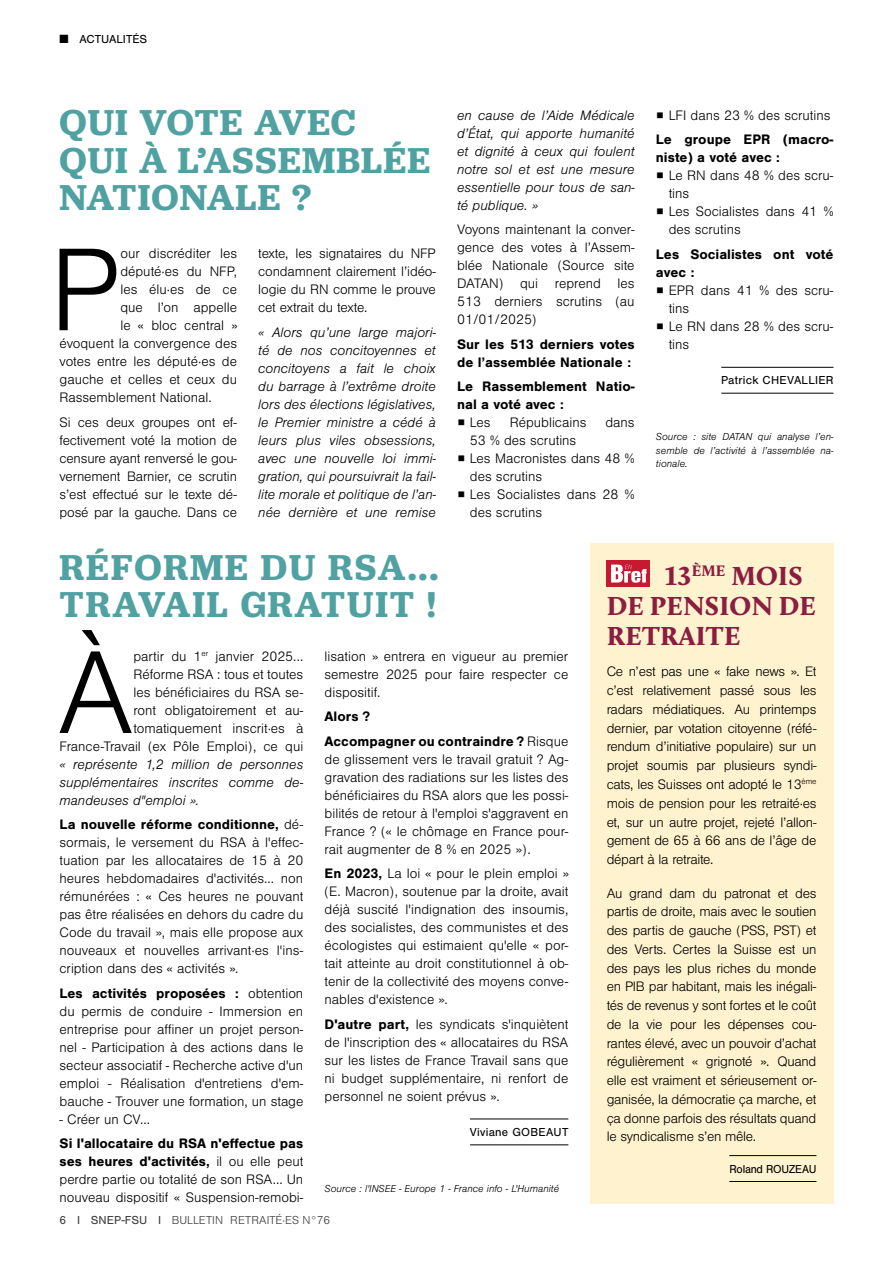
<style>
.page{position:relative;width:893px;height:1263px;background:#fff}
.page>*{position:absolute;margin:0;border:0;box-sizing:border-box;transform-origin:0 0}
.t1{font:300 122.25px "Nimbus San";color:#000}
.t2{font:600 37.5px/37.5px "Jubilat";letter-spacing:.03em;color:#50a1a1}
.t3{font:600 37.5px/37.5px "Jubilat";letter-spacing:.05em;color:#50a1a1}
.t4{font:900 27px/30px "Calluna";letter-spacing:.015em;color:#8a1e41}
.t5{font:300 14.25px/18px "Nimbus San";color:#000;text-align:justify}
.t6{font:italic 300 14.25px/18px "Nimbus San";color:#000;text-align:justify}
.t7{font:700 14.25px/18px "Nimbus San";color:#000}
.t8{font:300 12px "Nimbus San";color:#3c3c3b}
.t9{font:12px "Nimbus San";letter-spacing:.02em;color:#000}
.t10{font:12px "Nimbus San";letter-spacing:-.02em;color:#000;scale:.95 1}
.t11{font:12px "Nimbus San";color:#000}
.t12{font:italic 300 10.5px/13.5px "Nimbus San";color:#000;text-align:justify}
.s1{font-family:"Source Sans Pro";font-weight:200}
.s2{font-weight:700}
.s3{font-weight:300}
.s4{font-weight:400}
</style>
<div class="page">
<hr style="left:721px;top:367px;width:112px;height:1px;background:#000">
<hr style="left:721px;top:393px;width:112px;height:1px;background:#000">
<hr style="left:470px;top:1119px;width:98px;height:1px;background:#000">
<hr style="left:470px;top:1144px;width:98px;height:1px;background:#000">
<div style="left:590px;top:543px;width:243px;height:660px;background:#fff2ce"></div>
<div style="left:607px;top:560px;width:43px;height:27px;background:#c61a32"></div>
<svg style="left:611px;top:565px;width:36px;height:18px"></svg>
<hr style="left:729px;top:1155px;width:87px;height:1px;background:#000">
<hr style="left:729px;top:1181px;width:87px;height:1px;background:#000">
<p class="t11" style="left:60px;top:33px;width:89px">■ ACTUALITÉS</p>
<h2 class="t2" style="left:60px;top:104px;width:373px">QUI VOTE AVEC<br>QUI À L’ASSEMBLÉE<br>NATIONALE ?</h2>
<h1 class="t1" style="left:50px;top:226px;width:72px">P</h1>
<p class="t5" style="left:120px;top:245px;width:118px">our discréditer les</p>
<p class="t5" style="left:258px;top:245px;width:179px">texte, les signataires du NFP condamnent clairement l’idéo&shy;logie du RN comme le prouve cet extrait du texte.</p>
<p class="t6" style="left:258px;top:323px;width:179px">« Alors qu’une large majori&shy;té de nos concitoyennes et concitoyens a fait le choix du barrage à l’extrême droite lors des élections législatives, le Premier ministre a cédé à leurs plus viles obsessions, avec une nouvelle loi immi&shy;gration, qui poursuivrait la fail&shy;lite morale et politique de l’an&shy;née dernière et une remise</p>
<p class="t5" style="left:120px;top:263px;width:118px">député·es du NFP,</p>
<p class="t5" style="left:120px;top:281px;width:118px">les élu·es de ce</p>
<p class="t5" style="left:120px;top:299px;width:118px">que l’on appelle</p>
<p class="t5" style="left:120px;top:317px;width:119px">le « bloc central »</p>
<p class="t5" style="left:60px;top:335px;width:179px">évoquent la convergence des</p>
<p class="t5" style="left:60px;top:353px;width:179px">votes entre les député·es de</p>
<p class="t5" style="left:60px;top:371px;width:179px">gauche et celles et ceux du</p>
<p class="t5" style="left:60px;top:389px;width:154px">Rassemblement National.</p>
<p class="t5" style="left:60px;top:413px;width:179px">Si ces deux groupes ont ef&shy;fectivement voté la motion de censure ayant renversé le gou&shy;vernement Barnier, ce scrutin s’est effectué sur le texte dé&shy;posé par la gauche. Dans ce</p>
<p class="t6" style="left:457px;top:107px;width:179px">en cause de l’Aide Médicale d’État, qui apporte humanité et dignité à ceux qui foulent notre sol et est une mesure essentielle pour tous de san&shy;té publique. »</p>
<p class="t5" style="left:457px;top:221px;width:179px">Voyons maintenant la conver&shy;gence des votes à l’Assem&shy;blée Nationale (Source site DATAN) qui reprend les 513 derniers scrutins (au 01/01/2025)</p>
<p class="t7" style="left:457px;top:335px;width:179px">Sur les 513 derniers votes de l’assemblée Nationale :</p>
<p class="t7" style="left:457px;top:378px;width:179px">Le Rassemblement Natio&shy;nal a voté avec :</p>
<p class="t5" style="left:457px;top:414px;width:35px"><span class="s1">■</span> Les</p>
<p class="t5" style="left:510px;top:414px;width:78px">Républicains</p>
<p class="t5" style="left:605px;top:414px;width:31px">dans</p>
<p class="t5" style="left:470px;top:432px;width:108px">53 % des scrutins</p>
<p class="t5" style="left:470px;top:450px;width:166px;text-indent:-13px"><span class="s1">■</span> Les Macronistes dans 48 % des scrutins</p>
<p class="t5" style="left:470px;top:486px;width:166px;text-indent:-13px"><span class="s1">■</span> Les Socialistes dans 28 % des scrutins</p>
<p class="t5" style="left:656px;top:104px;width:179px;line-height:24.5px"><span class="s1">■</span> LFI dans 23 % des scrutins<br><span class="s2">Le groupe EPR (macro-</span></p>
<p class="t7" style="left:656px;top:149px;width:126px">niste) a voté avec :</p>
<p class="t5" style="left:669px;top:167px;width:166px;text-indent:-13px"><span class="s1">■</span> Le RN dans 48 % des scru&shy;tins</p>
<p class="t5" style="left:669px;top:203px;width:166px;text-indent:-13px"><span class="s1">■</span> Les Socialistes dans 41 % des scrutins</p>
<p class="t7" style="left:656px;top:245px;width:179px">Les Socialistes ont voté avec :</p>
<p class="t5" style="left:669px;top:282px;width:166px;text-indent:-13px"><span class="s1">■</span> EPR dans 41 % des scru&shy;tins</p>
<p class="t5" style="left:669px;top:318px;width:166px;text-indent:-13px"><span class="s1">■</span> Le RN dans 28 % des scru&shy;tins</p>
<p class="t9" style="left:721px;top:374px;width:114px">Patrick CHEVALLIER</p>
<p class="t12" style="left:656px;top:430px;width:179px">Source : site DATAN qui analyse l’en&shy;semble de l’activité à l’assemblée na&shy;tionale.</p>
<h2 class="t3" style="left:60px;top:548px;width:380px">RÉFORME DU RSA...<br>TRAVAIL GRATUIT !</h2>
<h1 class="t1" style="left:58px;top:629px;width:77px">À</h1>
<p class="t5" style="left:60px;top:648px;width:245px;text-align:right">partir du 1<sup>er</sup> janvier 2025...<br>Réforme RSA : tous et toutes<br>les bénéficiaires du RSA se-<br>ront obligatoirement et au&shy;tomatiquement inscrit·es à<br>France-Travail (ex Pôle Emploi), ce qui</p>
<p class="t6" style="left:60px;top:755px;width:245px">« représente 1,2 million de personnes supplémentaires inscrites comme de&shy;mandeuses d"emploi ».</p>
<p class="t5" style="left:60px;top:816px;width:245px"><span class="s2">La nouvelle réforme conditionne,</span> dé&shy;sormais, le versement du RSA à l'effec&shy;tuation par les allocataires de 15 à 20 heures hebdomadaires d'activités... non rémunérées : « Ces heures ne pouvant pas être réalisées en dehors du cadre du Code du travail », mais elle propose aux nouveaux et nouvelles arrivant·es l'ins&shy;cription dans des « activités ».</p>
<p class="t5" style="left:60px;top:984px;width:245px"><span class="s2">Les activités proposées :</span> obtention du permis de conduire - Immersion en entreprise pour affiner un projet person&shy;nel - Participation à des actions dans le secteur associatif - Recherche active d'un emploi - Réalisation d'entretiens d'em&shy;bauche - Trouver une formation, un stage</p>
<p class="t5" style="left:60px;top:1110px;width:92px">- Créer un CV...</p>
<p class="t5" style="left:60px;top:1135px;width:245px"><span class="s2">Si l'allocataire du RSA n'effectue pas ses heures d'activités,</span> il ou elle peut perdre partie ou totalité de son RSA... Un nouveau dispositif « Suspension-remobi-</p>
<p class="t5" style="left:325px;top:648px;width:245px">lisation » entrera en vigueur au premier semestre 2025 pour faire respecter ce dispositif.</p>
<p class="t7" style="left:325px;top:704px;width:245px;line-height:24.5px">Alors ?<br>Accompagner ou contraindre ? <span class="s3">Risque</span></p>
<p class="t5" style="left:325px;top:750px;width:245px">de glissement vers le travail gratuit ? Ag&shy;gravation des radiations sur les listes des bénéficiaires du RSA alors que les possi&shy;bilités de retour à l'emploi s'aggravent en France ? (« le chômage en France pour&shy;rait augmenter de 8 % en 2025 »).</p>
<p class="t5" style="left:325px;top:865px;width:246px"><span class="s2">En 2023,</span> La loi « pour le plein emploi » (E. Macron), soutenue par la droite, avait déjà suscité l'indignation des insoumis, des socialistes, des communistes et des écologistes qui estimaient qu'elle « por&shy;tait atteinte au droit constitutionnel à ob&shy;tenir de la collectivité des moyens conve&shy;nables d'existence ».</p>
<p class="t5" style="left:325px;top:1015px;width:245px"><span class="s2">D'autre part,</span> les syndicats s'inquiètent de l'inscription des « allocataires du RSA sur les listes de France Travail sans que ni budget supplémentaire, ni renfort de personnel ne soient prévus ».</p>
<p class="t9" style="left:470px;top:1125px;width:100px">Viviane GOBEAUT</p>
<p class="t12" style="left:325px;top:1182px;width:236px">Source : l'INSEE - Europe 1 - France info - L'Humanité</p>
<p class="t8" style="left:60px;top:1214px;width:272px"><span class="s4">6 I SNEP-FSU I</span> BULLETIN RETRAITÉ·ES N°76</p>
<h3 class="t4" style="left:607px;top:560px;width:211px;text-indent:58px">13<sup>ÈME</sup> MOIS<br>DE PENSION DE<br>RETRAITE</h3>
<p class="t5" style="left:607px;top:663px;width:211px;line-height:18.8px">Ce n’est pas une « fake news ». Et c’est relativement passé sous les radars médiatiques. Au printemps dernier, par votation citoyenne (réfé&shy;rendum d’initiative populaire) sur un projet soumis par plusieurs syndi&shy;cats, les Suisses ont adopté le 13<sup>ème </sup>mois de pension pour les retraité·es et, sur un autre projet, rejeté l’allon&shy;gement de 65 à 66 ans de l’âge de départ à la retraite.</p>
<p class="t5" style="left:607px;top:884px;width:211px;line-height:18.8px">Au grand dam du patronat et des partis de droite, mais avec le soutien des partis de gauche (PSS, PST) et des Verts. Certes la Suisse est un des pays les plus riches du monde en PIB par habitant, mais les inégali&shy;tés de revenus y sont fortes et le coût de la vie pour les dépenses cou&shy;rantes élevé, avec un pouvoir d’achat régulièrement « grignoté ». Quand elle est vraiment et sérieusement or&shy;ganisée, la démocratie ça marche, et ça donne parfois des résultats quand le syndicalisme s’en mêle.</p>
<p class="t10" style="left:729px;top:1162px;width:93px">Roland ROUZEAU</p>
</div>
